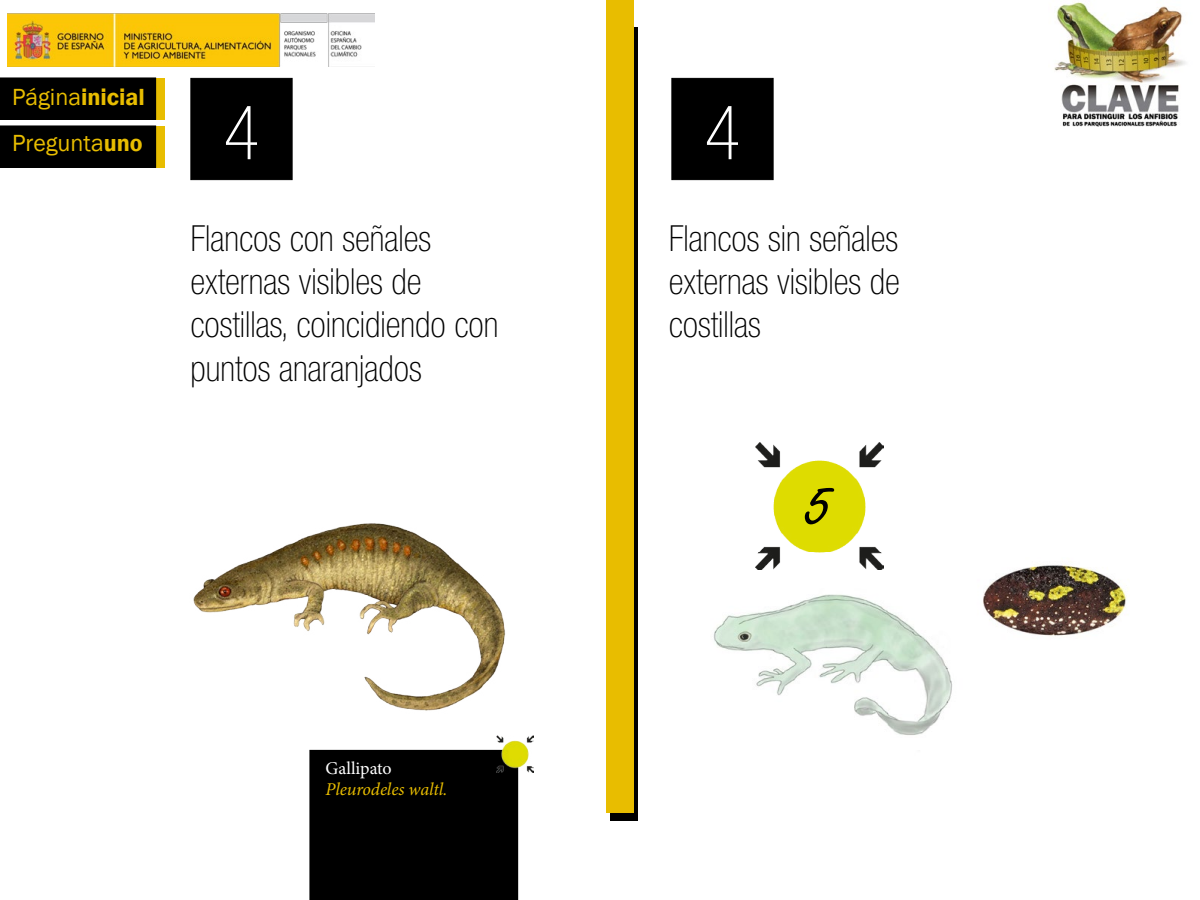
<style>
.page{position:relative;width:1200px;height:900px;background:#fff}
.page>*{position:absolute;margin:0;border:0;box-sizing:border-box;transform-origin:0 0}
.t1{font:100 condensed 75px "Helvetica Neue";color:#fff}
.t2{font:75px "Freestyle Script";color:#000}
.t3{font:100 condensed 36px/43.2px "Helvetica Neue";color:#000}
.t4{font:24px/45.2px "Franklin Gothic";color:#e8bd00}
.t5{font:italic 18px "Minion Pro";letter-spacing:-.005em;color:#e8bd00}
.t6{font:18px "Minion Pro";color:#fff}
.s1{font-weight:600}
</style>
<div class="page">
<div style="left:610px;top:27px;width:28px;height:793px;background:#000"></div>
<div style="left:0;top:78px;width:164px;height:41px;background:#e8bd00"></div>
<div style="left:0;top:78px;width:156px;height:42px;background:#000"></div>
<div style="left:0;top:126px;width:164px;height:41px;background:#e8bd00"></div>
<div style="left:0;top:126px;width:156px;height:42px;background:#000"></div>
<div style="left:606px;top:0;width:28px;height:813px;background:#e8bd00"></div>
<img style="left:1054px;top:2px;width:132px;height:125px">
<img style="left:8px;top:14px;width:367px;height:53px">
<img style="left:983px;top:565px;width:144px;height:71px">
<div style="left:190px;top:78px;width:102px;height:102px;background:#000;border:1px solid #000"></div>
<div style="left:672px;top:78px;width:102px;height:102px;background:#000;border:1px solid #000"></div>
<img style="left:756px;top:443px;width:127px;height:127px">
<div style="left:310px;top:750px;width:208px;height:150px;background:#000"></div>
<img style="left:193px;top:523px;width:313px;height:188px">
<img style="left:496px;top:735px;width:38px;height:38px">
<img style="left:713px;top:594px;width:240px;height:141px">
<p class="t4" style="left:12px;top:75px;width:135px">Página<span class="s1">inicial<br></span>Pregunta<span class="s1">uno</span></p>
<h1 class="t1" style="left:224px;top:91px;width:37px">4</h1>
<h1 class="t1" style="left:704px;top:91px;width:37px">4</h1>
<p class="t3" style="left:190px;top:216px;width:309px">Flancos con señales externas visibles de costillas, coincidiendo con puntos anaranjados</p>
<p class="t3" style="left:669px;top:216px;width:232px;text-align:justify">Flancos sin señales externas visibles de costillas</p>
<h1 class="t2" style="left:807px;top:462px;width:27px">5</h1>
<p class="t6" style="left:326px;top:756px;width:68px">Gallipato</p>
<p class="t5" style="left:326px;top:777px;width:124px">Pleurodeles waltl.</p>
</div>
